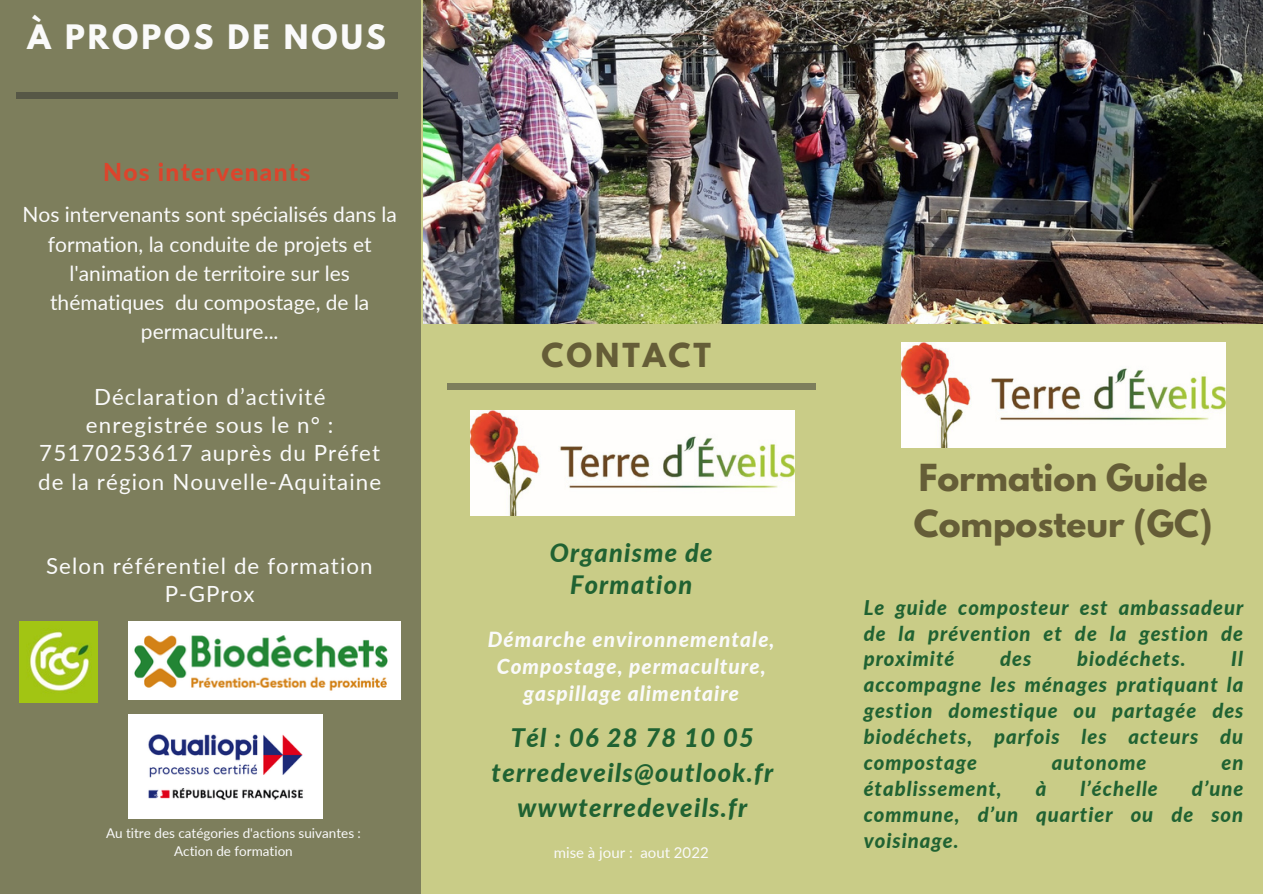
<style>
.page{position:relative;width:1263px;height:894px;background:#fff}
.page>*{position:absolute;margin:0;border:0;box-sizing:border-box;transform-origin:0 0}
.t1{font:700 33px/46px "League Spartan";color:#655d37}
.t2{font:700 29.85px "League Spartan";letter-spacing:.1em;color:#fafafa}
.t3{font:700 29.25px "League Spartan";letter-spacing:.1em;color:#655d37}
.t4{font:italic 800 25.5px/34.8px "Lato";letter-spacing:.05em;color:#206232;text-align:center}
.t5{font:italic 800 25.35px/32.5px "Lato";letter-spacing:.05em;color:#206232;text-align:center}
.t6{font:800 24.6px "Lato";letter-spacing:.05em;color:#dc442c}
.t7{font:22.35px/28px "Lato";letter-spacing:.05em;color:#fafafa;text-align:center}
.t8{font:21px/29.2px "Lato";color:#fafafa;text-align:center}
.t9{font:italic 800 20.85px/27px "Lato";letter-spacing:.05em;color:#fafafa;text-align:center}
.t10{font:italic 800 20.25px/25.8px "Lato";letter-spacing:.05em;color:#206232;text-align:justify}
.t11{font:15px "Lato";color:#fafafa}
.t12{font:13.5px/18.3px "Lato";color:#fafafa;text-align:center}
</style>
<div class="page">
<div style="left:0;top:0;width:1263px;height:893px;background:#c9cc87"></div>
<div style="left:0;top:0;width:420px;height:893px;background:#7d7e5c"></div>
<div style="left:447px;top:383px;width:369px;height:6px;background:#7d7e5c"></div>
<img style="left:901px;top:342px;width:324px;height:105px">
<img style="left:423px;top:0;width:840px;height:323px">
<div style="left:16px;top:92px;width:381px;height:6px;background:#565746"></div>
<img style="left:129px;top:621px;width:272px;height:78px">
<img style="left:20px;top:621px;width:77px;height:81px">
<img style="left:470px;top:410px;width:324px;height:105px">
<img style="left:129px;top:714px;width:193px;height:103px">
<h2 class="t2" style="left:28px;top:22px;width:360px">À PROPOS DE NOUS</h2>
<p class="t6" style="left:103px;top:157px;width:209px">Nos intervenants</p>
<p class="t8" style="left:23px;top:199px;width:376px">Nos intervenants sont spécialisés dans la formation, la conduite de projets et l'animation de territoire sur les thématiques du compostage, de la permaculture...</p>
<p class="t7" style="left:38px;top:382px;width:345px">Déclaration d’activité enregistrée sous le n° :<br>75170253617 auprès du Préfet de la région Nouvelle-Aquitaine</p>
<p class="t7" style="left:46px;top:551px;width:328px">Selon référentiel de formation<br>P-GProx</p>
<p class="t12" style="left:106px;top:823px;width:256px">Au titre des catégories d'actions suivantes :<br>Action de formation</p>
<h3 class="t3" style="left:542px;top:340px;width:171px">CONTACT</h3>
<p class="t5" style="left:550px;top:535px;width:164px">Organisme de<br>Formation</p>
<p class="t9" style="left:488px;top:625px;width:288px">Démarche environnementale,<br>Compostage, permaculture, gaspillage alimentaire</p>
<p class="t4" style="left:492px;top:720px;width:283px">Tél : 06 28 78 10 05 terredeveils@outlook.fr wwwterredeveils.fr</p>
<p class="t11" style="left:554px;top:843px;width:156px">mise à jour : aout 2022</p>
<h1 class="t1" style="left:914px;top:458px;width:300px">Formation Guide<br>Composteur (GC)</h1>
<p class="t10" style="left:864px;top:593px;width:381px">Le guide composteur est ambassadeur de la prévention et de la gestion de proximité</p>
<p class="t10" style="left:864px;top:645px;width:381px;text-indent:368px">Il accompagne les ménages pratiquant la gestion domestique ou partagée des biodéchets, parfois les acteurs du compostage</p>
<p class="t10" style="left:1000px;top:645px;width:33px">des</p>
<p class="t10" style="left:1077px;top:645px;width:110px">biodéchets.</p>
<p class="t10" style="left:1052px;top:749px;width:96px">autonome</p>
<p class="t10" style="left:1221px;top:749px;width:23px">en</p>
<p class="t10" style="left:864px;top:775px;width:140px">établissement,</p>
<p class="t10" style="left:1036px;top:775px;width:12px">à</p>
<p class="t10" style="left:1081px;top:775px;width:79px">l’échelle</p>
<p class="t10" style="left:864px;top:775px;width:381px;text-indent:328px">d’une commune, d’un quartier ou de son voisinage.</p>
</div>
